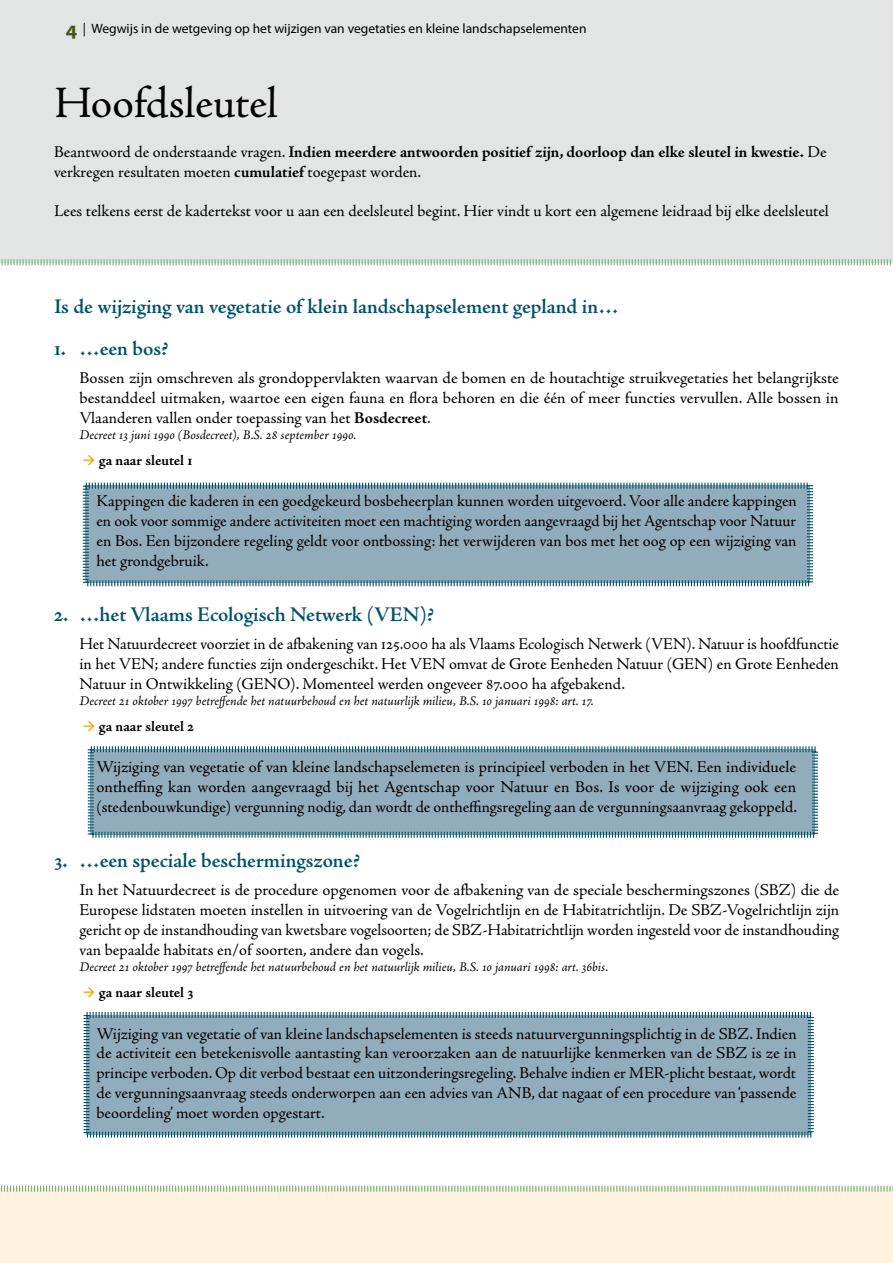
<style>
.page{position:relative;width:893px;height:1263px;background:#fff}
.page>*{position:absolute;margin:0;border:0;box-sizing:border-box;transform-origin:0 0}
.t1{font:45px "Adobe Jenson Pro";color:#000}
.t2{font:600 21px "Adobe Jenson Pro";letter-spacing:-.005em;color:#00526a}
.t3{font:16.5px/19.8px "Adobe Jenson Pro";letter-spacing:-.005em;color:#000;text-align:justify}
.t4{font:700 16.5px/19.8px "Adobe Jenson Pro";letter-spacing:-.005em;color:#000}
.t5{font:700 15px "Adobe Jenson Pro";letter-spacing:-.005em;color:#000}
.t6{font:italic 13.5px "Adobe Jenson Pro";letter-spacing:-.005em;color:#000}
.t7{font:13.5px "Myriad Pro";color:#000}
.s1{font-weight:700;font-size:21px;color:#4b5519}
.s2{font-weight:400}
.s3{font-weight:700}
.s4{color:#f6a400}
</style>
<div class="page">
<div style="left:0;top:0;width:893px;height:262px;background:#e3e4e4"></div>
<svg style="left:1px;top:259px;width:890px;height:7px"></svg>
<svg style="left:82px;top:482px;width:732px;height:105px;background:#8facb9"></svg>
<svg style="left:87px;top:746px;width:732px;height:92px;background:#8eabb9"></svg>
<svg style="left:83px;top:1012px;width:731px;height:126px;background:#8eabb9"></svg>
<svg style="left:0;top:1185px;width:893px;height:78px;background:#faf0dc"></svg>
<p class="t7" style="left:66px;top:20px;width:522px"><span class="s1">4</span> | Wegwijs in de wetgeving op het wijzigen van vegetaties en kleine landschapselementen</p>
<h1 class="t1" style="left:54px;top:78px;width:225px">Hoofdsleutel</h1>
<p class="t4" style="left:54px;top:142px;width:774px"><span class="s2">Beantwoord de onderstaande vragen.</span> Indien meerdere antwoorden positief zijn, doorloop dan elke sleutel in kwestie. <span class="s2">De verkregen resultaten moeten</span> cumulatief <span class="s2">toegepast worden.</span></p>
<p class="t3" style="left:54px;top:202px;width:776px">Lees telkens eerst de kadertekst voor u aan een deelsleutel begint. Hier vindt u kort een algemene leidraad bij elke deelsleutel</p>
<p class="t2" style="left:54px;top:294px;width:566px">Is de wijziging van vegetatie of klein landschapselement gepland in…</p>
<p class="t2" style="left:54px;top:336px;width:116px">1. …een bos?</p>
<p class="t3" style="left:80px;top:368px;width:761px">Bossen zijn omschreven als grondoppervlakten waarvan de bomen en de houtachtige struikvegetaties het belangrijkste bestanddeel uitmaken, waartoe een eigen fauna en flora behoren en die één of meer functies vervullen. Alle bossen in Vlaanderen vallen onder toepassing van het <span class="s3">Bosdecreet</span>.</p>
<p class="t6" style="left:80px;top:427px;width:278px">Decreet 13 juni 1990 (Bosdecreet), B.S. 28 september 1990.</p>
<p class="t5" style="left:82px;top:452px;width:111px"><span class="s4">→</span> ga naar sleutel 1</p>
<p class="t3" style="left:97px;top:492px;width:702px">Kappingen die kaderen in een goedgekeurd bosbeheerplan kunnen worden uitgevoerd. Voor alle andere kappingen en ook voor sommige andere activiteiten moet een machtiging worden aangevraagd bij het Agentschap voor Natuur en Bos. Een bijzondere regeling geldt voor ontbossing: het verwijderen van bos met het oog op een wijziging van het grondgebruik.</p>
<p class="t2" style="left:54px;top:602px;width:381px">2. …het Vlaams Ecologisch Netwerk (VEN)?</p>
<p class="t3" style="left:80px;top:634px;width:761px">Het Natuurdecreet voorziet in de afbakening van 125.000 ha als Vlaams Ecologisch Netwerk (VEN). Natuur is hoofdfunctie in het VEN; andere functies zijn ondergeschikt. Het VEN omvat de Grote Eenheden Natuur (GEN) en Grote Eenheden Natuur in Ontwikkeling (GENO). Momenteel werden ongeveer 87.000 ha afgebakend.</p>
<p class="t6" style="left:80px;top:693px;width:516px">Decreet 21 oktober 1997 betreffende het natuurbehoud en het natuurlijk milieu, B.S. 10 januari 1998: art. 17.</p>
<p class="t5" style="left:82px;top:718px;width:113px"><span class="s4">→</span> ga naar sleutel 2</p>
<p class="t3" style="left:97px;top:758px;width:702px">Wijziging van vegetatie of van kleine landschapselemeten is principieel verboden in het VEN. Een individuele ontheffing kan worden aangevraagd bij het Agentschap voor Natuur en Bos. Is voor de wijziging ook een (stedenbouwkundige) vergunning nodig, dan wordt de ontheffingsregeling aan de vergunningsaanvraag gekoppeld.</p>
<p class="t2" style="left:54px;top:848px;width:307px">3. …een speciale beschermingszone?</p>
<p class="t3" style="left:80px;top:880px;width:761px">In het Natuurdecreet is de procedure opgenomen voor de afbakening van de speciale beschermingszones (SBZ) die de Europese lidstaten moeten instellen in uitvoering van de Vogelrichtlijn en de Habitatrichtlijn. De SBZ-Vogelrichtlijn zijn gericht op de instandhouding van kwetsbare vogelsoorten; de SBZ-Habitatrichtlijn worden ingesteld voor de instandhouding van bepaalde habitats en/of soorten, andere dan vogels.</p>
<p class="t6" style="left:80px;top:959px;width:530px">Decreet 21 oktober 1997 betreffende het natuurbehoud en het natuurlijk milieu, B.S. 10 januari 1998: art. 36bis.</p>
<p class="t5" style="left:82px;top:984px;width:112px"><span class="s4">→</span> ga naar sleutel 3</p>
<p class="t3" style="left:97px;top:1024px;width:702px">Wijziging van vegetatie of van kleine landschapselementen is steeds natuurvergunningsplichtig in de SBZ. Indien de activiteit een betekenisvolle aantasting kan veroorzaken aan de natuurlijke kenmerken van de SBZ is ze in principe verboden. Op dit verbod bestaat een uitzonderingsregeling. Behalve indien er MER-plicht bestaat, wordt de vergunningsaanvraag steeds onderworpen aan een advies van ANB, dat nagaat of een procedure van ‘passende beoordeling’ moet worden opgestart.</p>
</div>
